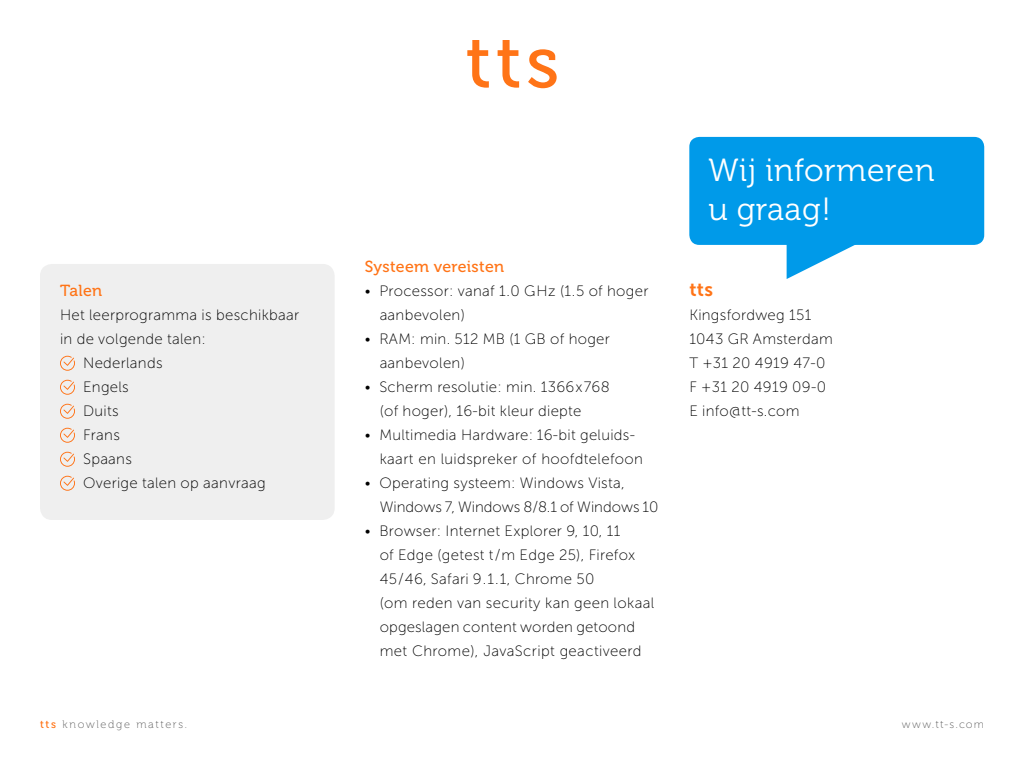
<style>
.page{position:relative;width:1024px;height:768px;background:#fff}
.page>*{position:absolute;margin:0;border:0;box-sizing:border-box;transform-origin:0 0}
.t1{font:32px/39px "Museo 300";letter-spacing:.02em;color:#fff}
.t2{font:19px "Museo Sans 700";color:#ff7417}
.t3{font:16px "Museo 500";letter-spacing:.02em;color:#ff7417}
.t4{font:15px/24px "Museo Sans 100";letter-spacing:.02em;color:#000}
.t5{font:11px "Museo 100";letter-spacing:.145em;color:#5d5d5d}
.t6{font:11px "Museo Sans 100";letter-spacing:.115em;color:#5d5d5d}
.s1{font-family:"Museo 500";color:#ff7417}
</style>
<div class="page">
<svg style="left:467px;top:40px;width:90px;height:48px"></svg>
<svg style="left:787px;top:245px;width:68px;height:34px"></svg>
<div style="left:689px;top:137px;width:295px;height:108px;background:#009ae9;border-radius:10px"></div>
<div style="left:40px;top:264px;width:295px;height:256px;background:#efefef;border-radius:12px"></div>
<svg style="left:60px;top:356px;width:15px;height:15px"></svg>
<svg style="left:60px;top:380px;width:15px;height:15px"></svg>
<svg style="left:60px;top:404px;width:15px;height:15px"></svg>
<svg style="left:60px;top:428px;width:15px;height:15px"></svg>
<svg style="left:60px;top:452px;width:15px;height:15px"></svg>
<svg style="left:60px;top:476px;width:15px;height:15px"></svg>
<p class="t3" style="left:60px;top:282px;width:44px">Talen</p>
<p class="t4" style="left:60px;top:303px;width:241px">Het leerprogramma is beschikbaar</p>
<p class="t4" style="left:60px;top:327px;width:148px">in de volgende talen:</p>
<p class="t4" style="left:83px;top:351px;width:81px">Nederlands</p>
<p class="t4" style="left:83px;top:375px;width:47px">Engels</p>
<p class="t4" style="left:83px;top:399px;width:37px">Duits</p>
<p class="t4" style="left:83px;top:423px;width:38px">Frans</p>
<p class="t4" style="left:83px;top:447px;width:50px">Spaans</p>
<p class="t4" style="left:83px;top:471px;width:184px">Overige talen op aanvraag</p>
<p class="t3" style="left:365px;top:258px;width:141px">Systeem vereisten</p>
<p class="t4" style="left:380px;top:279px;width:270px;text-indent:-15px">• Processor: vanaf 1.0 GHz (1.5 of hoger aanbevolen)</p>
<p class="t4" style="left:380px;top:327px;width:232px;text-indent:-15px">• RAM: min. 512 MB (1 GB of hoger aanbevolen)</p>
<p class="t4" style="left:380px;top:375px;width:232px;text-indent:-15px">• Scherm resolutie: min. 1366x768 (of hoger), 16-bit kleur diepte</p>
<p class="t4" style="left:380px;top:423px;width:265px;text-indent:-15px">• Multimedia Hardware: 16-bit geluids&shy;kaart en luidspreker of hoofdtelefoon</p>
<p class="t4" style="left:380px;top:471px;width:280px;text-indent:-15px">• Operating systeem: Windows Vista,<br>Windows 7, Windows 8/8.1 of Windows 10</p>
<p class="t4" style="left:380px;top:519px;width:276px;text-indent:-15px">• Browser: Internet Explorer 9, 10, 11<br>of Edge (getest t/m Edge 25), Firefox 45/46, Safari 9.1.1, Chrome 50<br>(om reden van security kan geen lokaal opgeslagen content worden getoond met Chrome), JavaScript geactiveerd</p>
<h1 class="t1" style="left:708px;top:151px;width:228px">Wij informeren u graag!</h1>
<p class="t2" style="left:689px;top:279px;width:25px">tts</p>
<p class="t4" style="left:689px;top:303px;width:145px">Kingsfordweg 151<br>1043 GR Amsterdam<br>T +31 20 4919 47-0<br>F +31 20 4919 09-0<br>E info@tt-s.com</p>
<p class="t5" style="left:40px;top:718px;width:148px"><span class="s1">tts</span> knowledge matters.</p>
<p class="t6" style="left:902px;top:718px;width:84px">www.tt-s.com</p>
</div>
